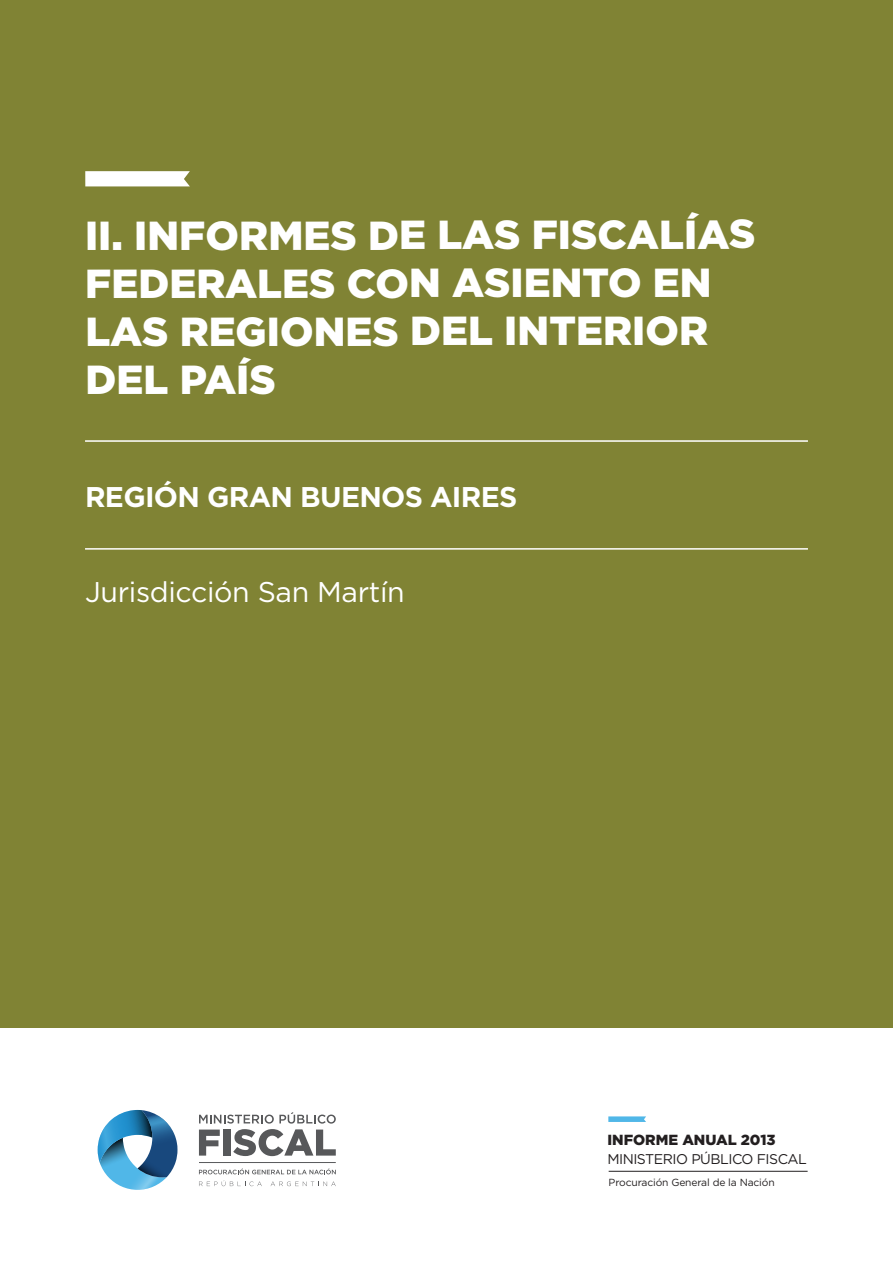
<style>
.page{position:relative;width:893px;height:1263px;background:#fff}
.page>*{position:absolute;margin:0;border:0;box-sizing:border-box;transform-origin:0 0}
.t1{font:900 40.5px/48.2px "Gotham";letter-spacing:-.005em;color:#fff}
.t2{font:28.5px "Gotham";letter-spacing:-.01em;color:#fff}
.t3{font:700 28.5px "Gotham";letter-spacing:-.025em;color:#fff}
.t4{font:900 14.7px "Gotham";color:#231f20}
.t5{font:14.1px "Gotham";letter-spacing:-.035em;color:#231f20}
.t6{font:10.35px "Gotham";letter-spacing:-.01em;color:#231f20}
</style>
<div class="page">
<div style="left:0;top:0;width:893px;height:1027px;background:#808334"></div>
<hr style="left:85px;top:548px;width:723px;height:2px;background:#fff">
<hr style="left:85px;top:440px;width:723px;height:2px;background:#fff">
<svg style="left:85px;top:171px;width:105px;height:15px;background:#f9f9f5"></svg>
<hr style="left:199px;top:1162px;width:137px;height:1px;background:#57585a">
<svg style="left:199px;top:1168px;width:137px;height:6px"></svg>
<svg style="left:199px;top:1180px;width:63px;height:6px"></svg>
<svg style="left:271px;top:1181px;width:65px;height:5px"></svg>
<svg style="left:199px;top:1129px;width:21px;height:26px"></svg>
<div style="left:223px;top:1129px;width:7px;height:26px;background:#57585a"></div>
<svg style="left:233px;top:1129px;width:103px;height:27px"></svg>
<svg style="left:199px;top:1112px;width:137px;height:11px"></svg>
<svg style="left:98px;top:1110px;width:79px;height:80px"></svg>
<svg style="left:608px;top:1116px;width:38px;height:6px"></svg>
<hr style="left:609px;top:1171px;width:199px;height:1px;background:#231f20">
<p class="t1" style="left:85px;top:211px;width:672px">II. INFORMES DE LAS FISCALÍAS<br>FEDERALES CON ASIENTO EN<br>LAS REGIONES DEL INTERIOR<br>DEL PAÍS</p>
<p class="t3" style="left:85px;top:477px;width:434px">REGIÓN GRAN BUENOS AIRES</p>
<p class="t2" style="left:85px;top:573px;width:321px">Jurisdicción San Martín</p>
<p class="t4" style="left:607px;top:1130px;width:170px">INFORME ANUAL 2013</p>
<p class="t5" style="left:607px;top:1149px;width:201px">MINISTERIO PÚBLICO FISCAL</p>
<p class="t6" style="left:609px;top:1176px;width:168px">Procuración General de la Nación</p>
</div>
